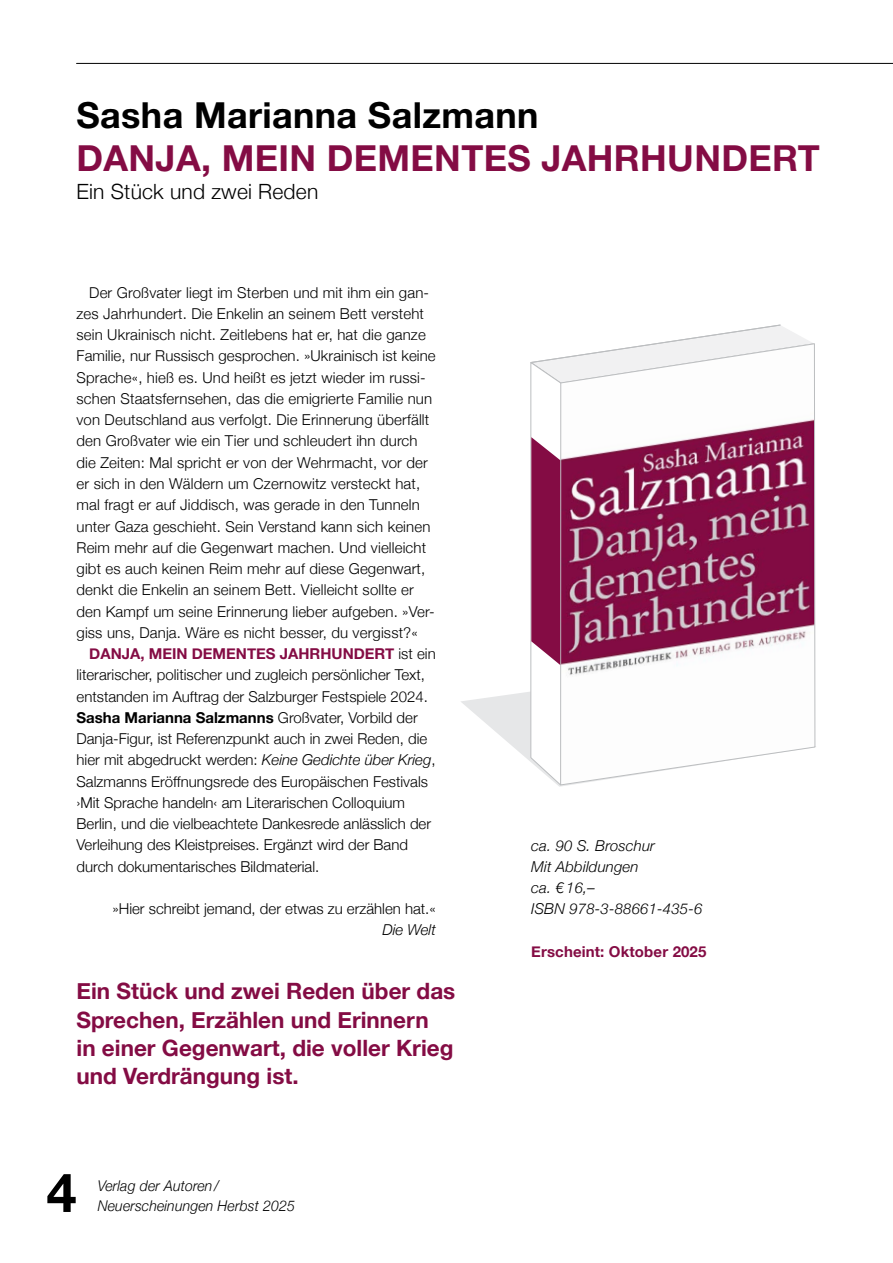
<style>
.page{position:relative;width:893px;height:1263px;background:#fff}
.page>*{position:absolute;margin:0;border:0;box-sizing:border-box;transform-origin:0 0}
.t1{font:700 54px "Helvetica Neue LT Std";color:#000}
.t2{font:700 36px "Helvetica Neue LT Std";letter-spacing:.01em;color:#840c44}
.t3{font:700 36px "Helvetica Neue LT Std";letter-spacing:.01em;color:#000}
.t4{font:700 22.5px/28.3px "Helvetica Neue";color:#840c44}
.t5{font:300 21px "Helvetica Neue";letter-spacing:.01em;color:#000}
.t6{font:300 15px/21.3px "Helvetica Neue";letter-spacing:.01em;color:#000}
.t7{font:italic 300 15px/21.3px "Helvetica Neue";letter-spacing:.01em;color:#000}
.t8{font:700 15px "Helvetica Neue";letter-spacing:.01em;color:#840c44}
.t9{font:italic 300 14.85px/20.7px "Helvetica Neue";letter-spacing:.01em;color:#000;scale:.95 1}
.s1{font-weight:700;color:#840c44}
.s2{font-weight:700}
.s3{font-style:italic}
</style>
<div class="page">
<svg style="left:461px;top:324px;width:355px;height:463px"></svg>
<hr style="left:77px;top:63px;width:816px;height:1px;background:#000">
<h2 class="t3" style="left:77px;top:92px;width:463px">Sasha Marianna Salzmann</h2>
<h2 class="t2" style="left:77px;top:136px;width:745px">DANJA, MEIN DEMENTES JAHRHUNDERT</h2>
<h3 class="t5" style="left:77px;top:175px;width:243px">Ein Stück und zwei Reden</h3>
<p class="t6" style="left:77px;top:281px;width:361px;text-indent:13px">Der Großvater liegt im Sterben und mit ihm ein gan&shy;zes Jahrhundert. Die Enkelin an seinem Bett versteht sein Ukrainisch nicht. Zeitlebens hat er, hat die ganze Familie, nur Russisch gesprochen. »Ukrainisch ist keine Sprache«, hieß es. Und heißt es jetzt wieder im russi&shy;schen Staatsfernsehen, das die emigrierte Familie nun von Deutschland aus verfolgt. Die Erinnerung überfällt den Großvater wie ein Tier und schleudert ihn durch die Zeiten: Mal spricht er von der Wehrmacht, vor der er sich in den Wäldern um Czernowitz versteckt hat, mal fragt er auf Jiddisch, was gerade in den Tunneln unter Gaza geschieht. Sein Verstand kann sich keinen Reim mehr auf die Gegenwart machen. Und vielleicht gibt es auch keinen Reim mehr auf diese Gegenwart, denkt die Enkelin an seinem Bett. Vielleicht sollte er den Kampf um seine Erinnerung lieber aufgeben. »Ver&shy;giss uns, Danja. Wäre es nicht besser, du vergisst?«</p>
<p class="t6" style="left:77px;top:642px;width:361px;text-indent:13px"><span class="s1">DANJA, MEIN DEMENTES JAHRHUNDERT</span> ist ein literarischer, politischer und zugleich persönlicher Text, entstanden im Auftrag der Salzburger Festspiele 2024.<br><span class="s2">Sasha Marianna Salzmanns</span> Großvater, Vorbild der Danja-Figur, ist Referenzpunkt auch in zwei Reden, die hier mit abgedruckt werden: <span class="s3">Keine Gedichte über Krieg</span>, Salzmanns Eröffnungsrede des Europäischen Festivals ›Mit Sprache handeln‹ am Literarischen Colloquium Berlin, und die vielbeachtete Dankesrede anlässlich der Verleihung des Kleistpreises. Ergänzt wird der Band durch dokumentarisches Bildmaterial.</p>
<p class="t6" style="left:112px;top:897px;width:325px">»Hier schreibt jemand, der etwas zu erzählen hat.«</p>
<p class="t7" style="left:382px;top:918px;width:55px">Die Welt</p>
<h3 class="t4" style="left:77px;top:978px;width:380px">Ein Stück und zwei Reden über das<br>Sprechen, Erzählen und Erinnern<br>in einer Gegenwart, die voller Krieg und Verdrängung ist.</h3>
<h1 class="t1" style="left:47px;top:1159px;width:32px">4</h1>
<p class="t9" style="left:98px;top:1174px;width:209px">Verlag der Autoren /<br>Neuerscheinungen Herbst 2025</p>
<p class="t7" style="left:531px;top:833px;width:173px">ca. 90 S. Broschur<br>Mit Abbildungen<br>ca. € 16,–<br>ISBN 978-3-88661-435-6</p>
<p class="t8" style="left:531px;top:940px;width:177px">Erscheint: Oktober 2025</p>
</div>
